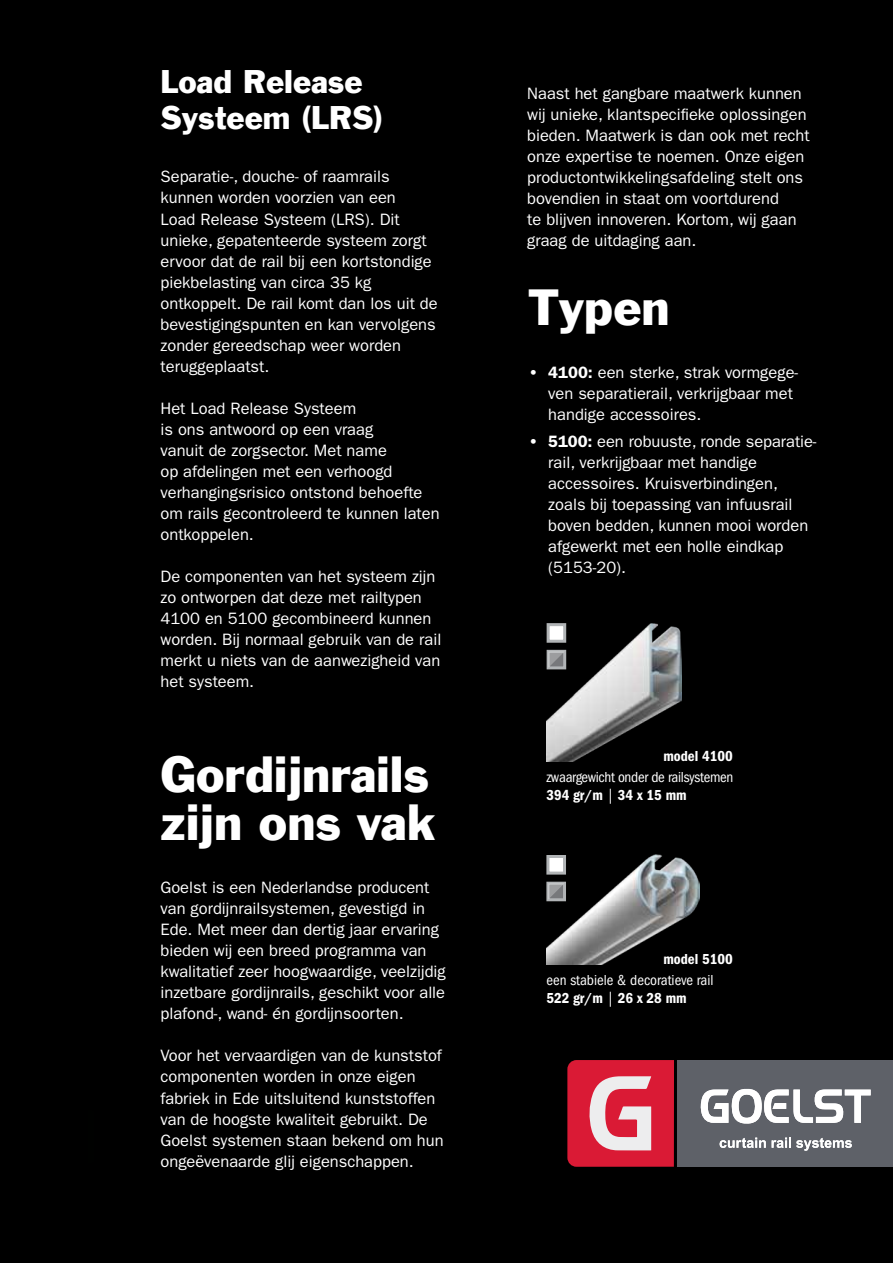
<style>
.page{position:relative;width:893px;height:1263px;background:#fff}
.page>*{position:absolute;margin:0;border:0;box-sizing:border-box;transform-origin:0 0}
.t1{font:63.75px/68.6px "Franklin Gothic";letter-spacing:-.01em;color:#fff}
.t2{font:46.5px/48px "Franklin Gothic";color:#fff}
.t3{font:500 33.9px "ITC Franklin Gothic Std";color:#fff}
.t4{font:30px/36px "Franklin Gothic";color:#fff}
.t5{font:16.5px/21px "ITC Franklin Gothic Std";color:#fff}
.t6{font:15px "ITC Franklin Gothic Std Dm Cd";color:#fff}
.t7{font:condensed 15px "ITC Franklin Gothic Std";letter-spacing:-.02em;color:#fff}
.t8{font:condensed 15px "ITC Franklin Gothic Std";color:#fff}
.s1{font-weight:600}
.s2{font-family:"ITC Franklin Gothic Std";font-stretch:condensed}
</style>
<div class="page">
<div style="left:86px;top:0;width:807px;height:1263px;background:#000"></div>
<div style="left:677px;top:1060px;width:216px;height:106px;background:#5e6168"></div>
<svg style="left:567px;top:1060px;width:107px;height:106px"></svg>
<svg style="left:700px;top:1088px;width:171px;height:36px"></svg>
<svg style="left:720px;top:1137px;width:46px;height:11px"></svg>
<svg style="left:772px;top:1137px;width:80px;height:14px"></svg>
<img style="left:546px;top:855px;width:153px;height:109px">
<div style="left:548px;top:856px;width:16px;height:17px;background:#fff"></div>
<div style="left:546px;top:855px;width:20px;height:19px;border:3px solid #b1b4b6"></div>
<div style="left:546px;top:882px;width:20px;height:19px;border:3px solid #b1b4b6"></div>
<svg style="left:548px;top:883px;width:16px;height:17px"></svg>
<img style="left:547px;top:623px;width:134px;height:138px">
<div style="left:548px;top:625px;width:17px;height:16px;background:#fff"></div>
<div style="left:547px;top:623px;width:19px;height:20px;border:3px solid #b1b4b6"></div>
<div style="left:547px;top:650px;width:19px;height:19px;border:3px solid #b1b4b6"></div>
<svg style="left:548px;top:651px;width:17px;height:17px"></svg>
<div style="left:0;top:0;width:95px;height:1263px;background:#000"></div>
<h3 class="t4" style="left:161px;top:64px;width:224px">Load Release<br>Systeem (LRS)</h3>
<p class="t5" style="left:161px;top:166px;width:279px">Separatie-, douche- of raamrails kunnen worden voorzien van een<br>Load Release Systeem (LRS). Dit unieke, gepatenteerde systeem zorgt ervoor dat de rail bij een kortstondige piekbelasting van circa 35 kg ontkoppelt. De rail komt dan los uit de bevestigingspunten en kan vervolgens zonder gereedschap weer worden teruggeplaatst.</p>
<p class="t5" style="left:161px;top:398px;width:281px">Het Load Release Systeem<br>is ons antwoord op een vraag<br>vanuit de zorgsector. Met name<br>op afdelingen met een verhoogd verhangingsrisico ontstond behoefte om rails gecontroleerd te kunnen laten ontkoppelen.</p>
<p class="t5" style="left:161px;top:566px;width:282px">De componenten van het systeem zijn zo ontworpen dat deze met railtypen<br>4100 en 5100 gecombineerd kunnen worden. Bij normaal gebruik van de rail merkt u niets van de aanwezigheid van het systeem.</p>
<h1 class="t1" style="left:136px;top:485px;width:323px">Wintertuin systemen</h1>
<h3 class="t3" style="left:136px;top:635px;width:350px">comfort op hoog niveau</h3>
<h2 class="t2" style="left:161px;top:751px;width:277px">Gordijnrails zijn ons vak</h2>
<p class="t5" style="left:161px;top:877px;width:287px">Goelst is een Nederlandse producent van gordijnrailsystemen, gevestigd in Ede. Met meer dan dertig jaar ervaring bieden wij een breed programma van kwalitatief zeer hoogwaardige, veelzijdig inzetbare gordijnrails, geschikt voor alle plafond-, wand- én gordijnsoorten.</p>
<p class="t5" style="left:161px;top:1045px;width:285px">Voor het vervaardigen van de kunststof componenten worden in onze eigen fabriek in Ede uitsluitend kunststoffen van de hoogste kwaliteit gebruikt. De Goelst systemen staan bekend om hun ongeëvenaarde glij eigenschappen.</p>
<p class="t5" style="left:527px;top:83px;width:284px">Naast het gangbare maatwerk kunnen wij unieke, klantspecifieke oplossingen bieden. Maatwerk is dan ook met recht onze expertise te noemen. Onze eigen productontwikkelingsafdeling stelt ons bovendien in staat om voortdurend<br>te blijven innoveren. Kortom, wij gaan graag de uitdaging aan.</p>
<h2 class="t2" style="left:528px;top:284px;width:143px">Typen</h2>
<p class="t5" style="left:548px;top:362px;width:251px;text-indent:-20px"><span class="s1">• 4100:</span> een sterke, strak vormgege&shy;ven separatierail, verkrijgbaar met handige accessoires.</p>
<p class="t5" style="left:548px;top:431px;width:270px;text-indent:-20px"><span class="s1">• 5100:</span> een robuuste, ronde separatie&shy;rail, verkrijgbaar met handige accessoires. Kruisverbindingen, zoals bij toepassing van infuusrail boven bedden, kunnen mooi worden afgewerkt met een holle eindkap (5153-20).</p>
<p class="t6" style="left:663px;top:748px;width:71px">model 4100</p>
<p class="t7" style="left:546px;top:769px;width:189px">zwaargewicht onder de railsystemen</p>
<p class="t6" style="left:546px;top:787px;width:142px">394 gr/m <span class="s2">|</span> 34 x 15 mm</p>
<p class="t6" style="left:663px;top:950px;width:71px">model 5100</p>
<p class="t8" style="left:546px;top:971px;width:169px">een stabiele &amp; decoratieve rail</p>
<p class="t6" style="left:546px;top:989px;width:142px">522 gr/m <span class="s2">|</span> 26 x 28 mm</p>
</div>
